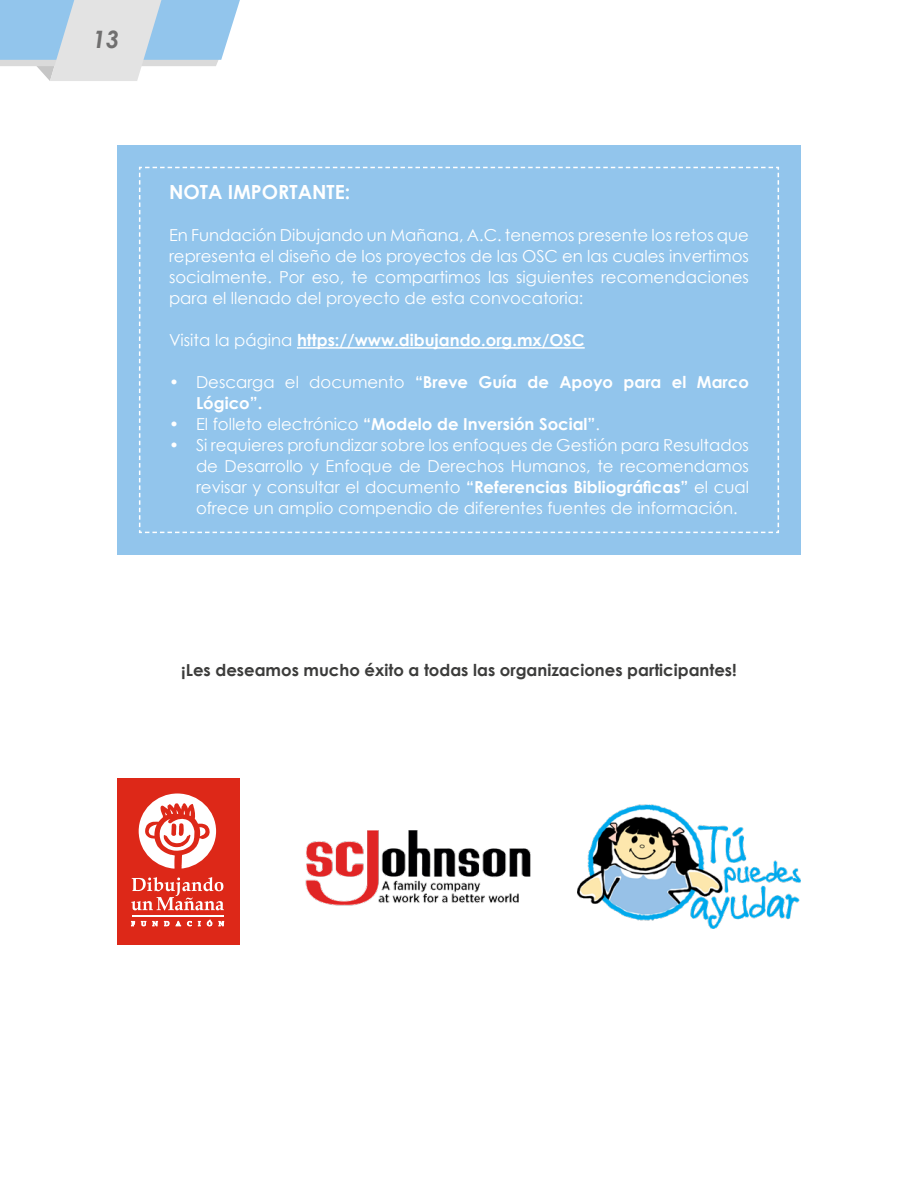
<style>
.page{position:relative;width:918px;height:1188px;background:#fff}
.page>*{position:absolute;margin:0;border:0;box-sizing:border-box;transform-origin:0 0}
.t1{font:italic 700 24px "Century Gothic";color:#706f6f}
.t2{font:700 19.5px "Century Gothic";color:#fff}
.t3{font:16.5px/21px "Century Gothic";color:#fff;text-align:justify}
.t4{font:700 16.5px/21px "Century Gothic";color:#fff}
.t5{font:700 16.5px "Century Gothic";color:#3c3c3b}
.s1{font-weight:400}
.s2{font-weight:700}
</style>
<div class="page">
<svg style="left:0;top:0;width:240px;height:81px;background:#c2d8ea"></svg>
<img style="left:578px;top:804px;width:223px;height:125px">
<div style="left:117px;top:778px;width:123px;height:166px;background:#dd2818"></div>
<div style="left:139px;top:794px;width:77px;height:75px;background:#fff;border-radius:50%"></div>
<svg style="left:145px;top:803px;width:66px;height:66px"></svg>
<svg style="left:131px;top:877px;width:93px;height:33px"></svg>
<svg style="left:131px;top:921px;width:4px;height:5px"></svg>
<svg style="left:141px;top:921px;width:5px;height:6px"></svg>
<svg style="left:152px;top:921px;width:6px;height:6px"></svg>
<svg style="left:164px;top:921px;width:17px;height:6px"></svg>
<svg style="left:187px;top:921px;width:5px;height:6px"></svg>
<svg style="left:198px;top:921px;width:3px;height:5px"></svg>
<svg style="left:207px;top:919px;width:5px;height:8px"></svg>
<svg style="left:218px;top:921px;width:6px;height:6px"></svg>
<hr style="left:132px;top:916px;width:91px;height:1px;background:#fff">
<img style="left:305px;top:831px;width:225px;height:74px">
<div style="left:117px;top:145px;width:684px;height:410px;background:#92c5ec"></div>
<svg style="left:139px;top:166px;width:640px;height:368px"></svg>
<hr style="left:297px;top:347px;width:288px;height:2px;background:#fff">
<h1 class="t1" style="left:92px;top:21px;width:28px">13</h1>
<p class="t2" style="left:169px;top:177px;width:183px">NOTA IMPORTANTE:</p>
<p class="t3" style="left:169px;top:225px;width:581px">En Fundación Dibujando un Mañana, A.C. tenemos presente los retos que representa el diseño de los proyectos de las OSC en las cuales invertimos socialmente. Por eso, te compartimos las siguientes recomendaciones para el llenado del proyecto de esta convocatoria:</p>
<p class="t4" style="left:169px;top:329px;width:417px"><span class="s1">Visita la página</span> https://www.dibujando.org.mx/OSC</p>
<p class="t4" style="left:196px;top:371px;width:554px;text-indent:-27px"><span class="s1">• Descarga el documento</span> “Breve Guía de Apoyo para el Marco<br>Lógico”.</p>
<p class="t4" style="left:169px;top:413px;width:433px"><span class="s1">• El folleto electrónico</span> “Modelo de Inversión Social”<span class="s1">.</span></p>
<p class="t3" style="left:196px;top:435px;width:554px;text-indent:-27px">• Si requieres profundizar sobre los enfoques de Gestión para Resultados de Desarrollo y Enfoque de Derechos Humanos, te recomendamos revisar y consultar el documento <span class="s2">“Referencias Bibliográficas”</span> el cual ofrece un amplio compendio de diferentes fuentes de información.</p>
<p class="t5" style="left:181px;top:657px;width:557px">¡Les deseamos mucho éxito a todas las organizaciones participantes!</p>
</div>
